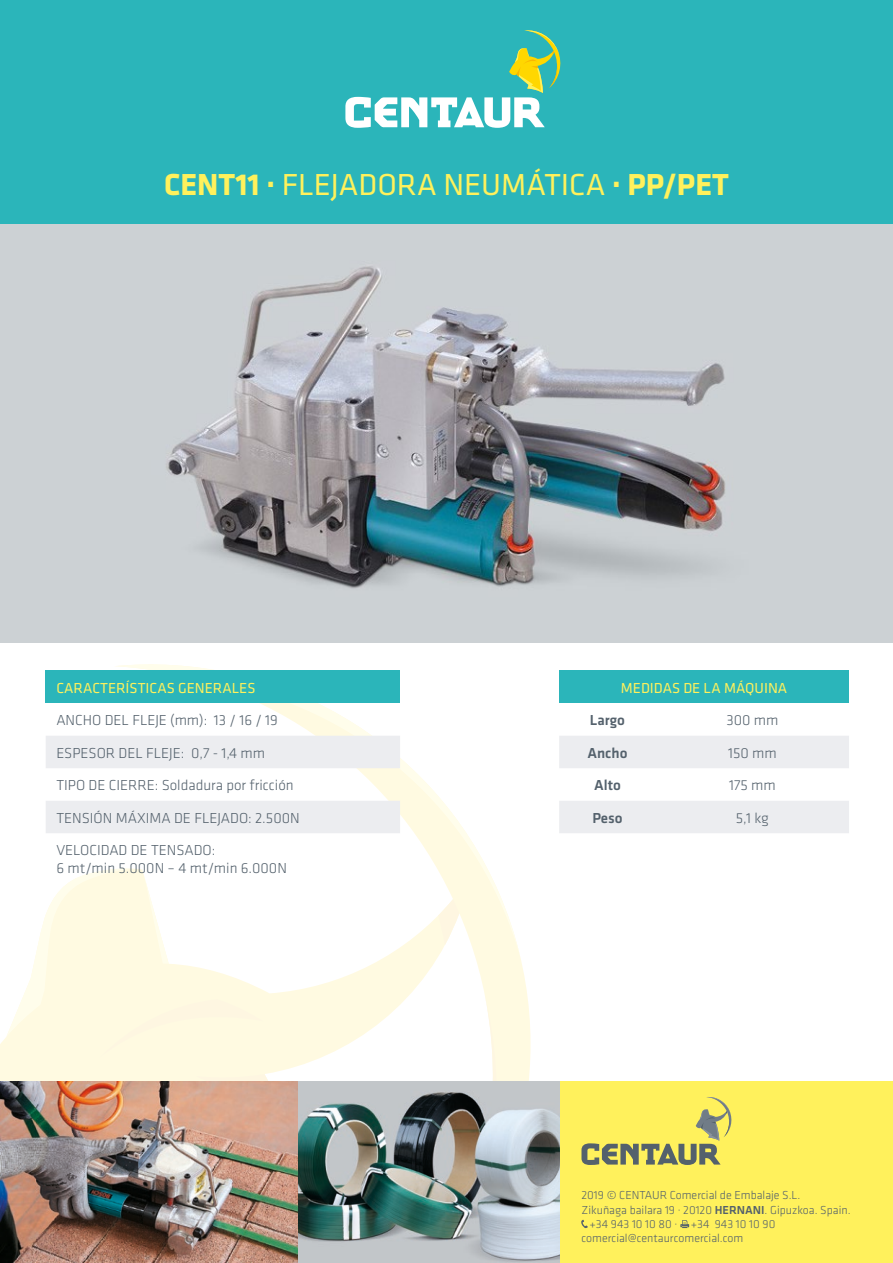
<style>
.page{position:relative;width:893px;height:1263px;background:#fff}
.page>*{position:absolute;margin:0;border:0;box-sizing:border-box;transform-origin:0 0}
.t1{font:31.5px "Klavika";color:#fff15c}
.t2{font:300 15px/32.5px "Klavika";color:#54616c}
.t3{font:15px "Klavika";color:#fff15c}
.t4{font:500 15px "Klavika";color:#54616c}
.t5{font:300 12px "Klavika";color:#54616c}
.s1{font-weight:700}
.s2{font-weight:500}
</style>
<div class="page">
<svg style="left:6px;top:664px;width:514px;height:417px"></svg>
<svg style="left:23px;top:899px;width:486px;height:182px;fill:#fffae1"></svg>
<img style="left:0;top:223px;width:893px;height:419px">
<div style="left:0;top:0;width:893px;height:223px;background:#2bb5ba"></div>
<div style="left:559px;top:1081px;width:334px;height:182px;background:#fff15c"></div>
<div style="left:46px;top:671px;width:354px;height:32px;background:#2bb5ba"></div>
<svg style="left:46px;top:736px;width:354px;height:97px"></svg>
<div style="left:559px;top:671px;width:290px;height:32px;background:#2bb5ba"></div>
<svg style="left:559px;top:736px;width:290px;height:97px"></svg>
<svg style="left:581px;top:1219px;width:7px;height:9px"></svg>
<svg style="left:680px;top:1220px;width:9px;height:8px"></svg>
<svg style="left:581px;top:1097px;width:151px;height:68px"></svg>
<svg style="left:345px;top:30px;width:216px;height:98px"></svg>
<img style="left:0;top:1081px;width:559px;height:182px">
<h1 class="t1" style="left:164px;top:168px;width:566px"><span class="s1">CENT11 ·</span> FLEJADORA NEUMÁTICA <span class="s1">· PP/PET</span></h1>
<p class="t3" style="left:56px;top:679px;width:201px">CARACTERÍSTICAS GENERALES</p>
<p class="t2" style="left:56px;top:704px;width:245px">ANCHO DEL FLEJE (mm): 13 / 16 / 19<br>ESPESOR DEL FLEJE: 0,7 - 1,4 mm<br>TIPO DE CIERRE: Soldadura por fricción<br>TENSIÓN MÁXIMA DE FLEJADO: 2.500N<br>VELOCIDAD DE TENSADO:</p>
<p class="t2" style="left:56px;top:852px;width:232px">6 mt/min 5.000N – 4 mt/min 6.000N</p>
<p class="t3" style="left:621px;top:679px;width:168px">MEDIDAS DE LA MÁQUINA</p>
<p class="t4" style="left:590px;top:712px;width:37px">Largo</p>
<p class="t2" style="left:726px;top:704px;width:54px">300 mm</p>
<p class="t4" style="left:587px;top:744px;width:42px">Ancho</p>
<p class="t2" style="left:728px;top:737px;width:50px">150 mm</p>
<p class="t4" style="left:594px;top:777px;width:28px">Alto</p>
<p class="t2" style="left:729px;top:769px;width:48px">175 mm</p>
<p class="t4" style="left:592px;top:809px;width:32px">Peso</p>
<p class="t2" style="left:736px;top:802px;width:35px">5,1 kg</p>
<p class="t5" style="left:581px;top:1189px;width:221px">2019 © CENTAUR Comercial de Embalaje S.L.</p>
<p class="t5" style="left:581px;top:1203px;width:271px">Zikuñaga bailara 19 · 20120 <span class="s2">HERNANI</span>. Gipuzkoa. Spain.</p>
<p class="t5" style="left:589px;top:1217px;width:187px">+34 943 10 10 80 · +34 943 10 10 90</p>
<p class="t5" style="left:581px;top:1232px;width:163px">comercial@centaurcomercial.com</p>
</div>
